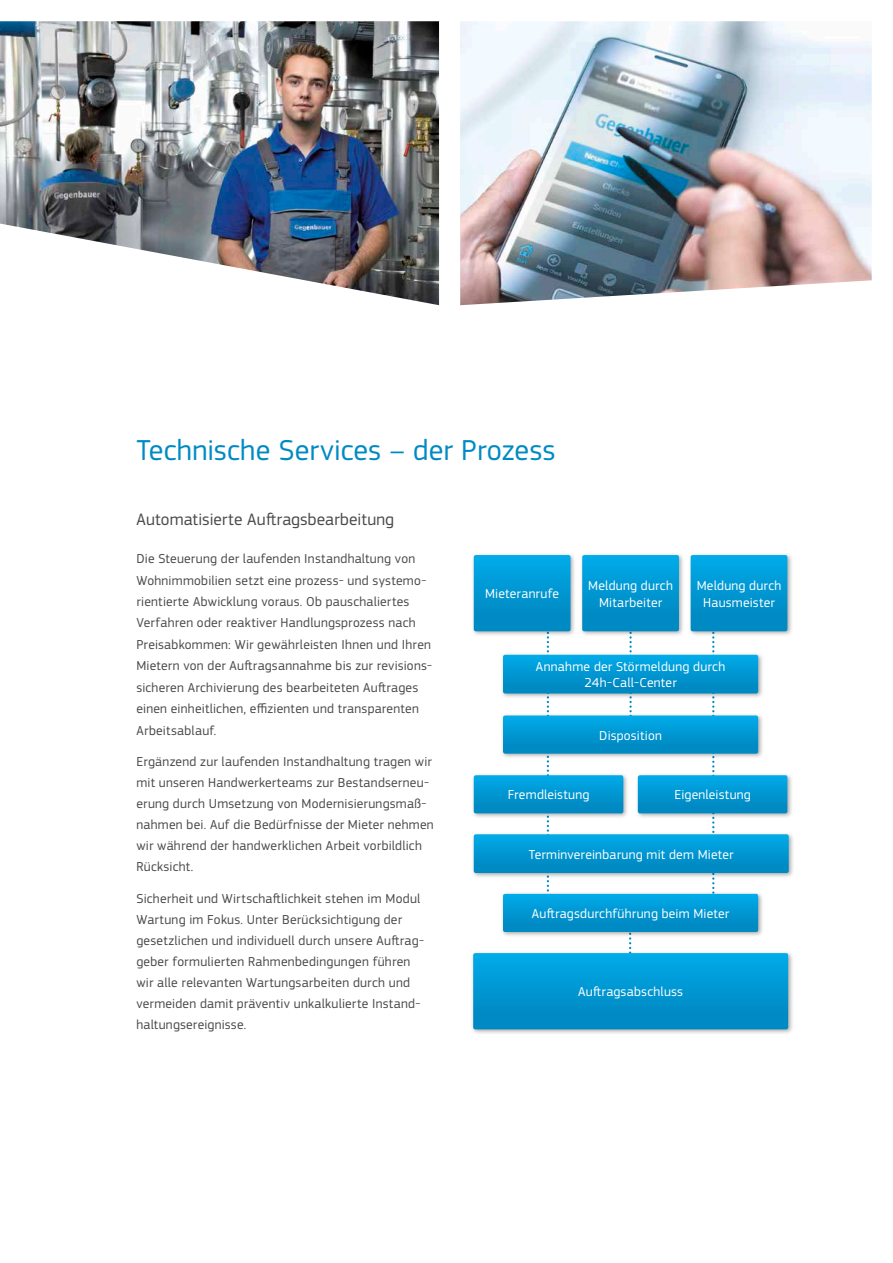
<style>
.page{position:relative;width:893px;height:1263px;background:#fff}
.page>*{position:absolute;margin:0;border:0;box-sizing:border-box;transform-origin:0 0}
.Subhead{font:30px "PF Square Sans Pro";letter-spacing:.005em;color:#008ac4}
.Einstiegstext__Tease{font:17.25px "PF Square Sans Pro";letter-spacing:.01em;color:#4a4a49}
.Aufzählung{font:13.5px/21px "PF Square Sans Pro";letter-spacing:.02em;color:#4a4a49}
.Copytext{font:13.5px/21.5px "PF Square Sans Pro";letter-spacing:.02em;color:#4a4a49}
.Fließtext{font:13.5px/16.5px "PF Square Sans Pro";letter-spacing:.02em;color:#fff;text-align:center}
</style>
<div class="page">
<img style="left:460px;top:21px;width:412px;height:284px">
<img style="left:0;top:21px;width:439px;height:284px">
<div style="left:470px;top:552px;width:325px;height:484px;background:#000;opacity:.35"></div>
<svg style="left:473px;top:555px;width:316px;height:474px"></svg>
<p class="Subhead" style="left:136px;top:433px;width:421px">Technische Services – der Prozess</p>
<p class="Einstiegstext__Tease" style="left:136px;top:509px;width:259px">Automatisierte Auftragsbearbeitung</p>
<p class="Copytext" style="left:136px;top:548px;width:297px">Die Steuerung der laufenden Instandhaltung von Wohnimmobilien setzt eine prozess- und systemo&shy;rientierte Abwicklung voraus. Ob pauschaliertes Verfahren oder reaktiver Handlungsprozess nach Preisabkommen: Wir gewährleisten Ihnen und Ihren Mietern von der Auftragsannahme bis zur revisions&shy;sicheren Archivierung des bearbeiteten Auftrages einen einheitlichen, effizienten und transparenten Arbeitsablauf.</p>
<p class="Aufzählung" style="left:136px;top:751px;width:299px">Ergänzend zur laufenden Instandhaltung tragen wir mit unseren Handwerkerteams zur Bestandserneu&shy;erung durch Umsetzung von Modernisierungsmaß&shy;nahmen bei. Auf die Bedürfnisse der Mieter nehmen wir während der handwerklichen Arbeit vorbildlich Rücksicht.</p>
<p class="Aufzählung" style="left:136px;top:888px;width:289px">Sicherheit und Wirtschaftlichkeit stehen im Modul Wartung im Fokus. Unter Berücksichtigung der gesetzlichen und individuell durch unsere Auftrag&shy;geber formulierten Rahmenbedingungen führen wir alle relevanten Wartungsarbeiten durch und vermeiden damit präventiv unkalkulierte Instand&shy;haltungsereignisse.</p>
<p class="Fließtext" style="left:485px;top:586px;width:76px">Mieteranrufe</p>
<p class="Fließtext" style="left:588px;top:577px;width:86px">Meldung durch<br>Mitarbeiter</p>
<p class="Fließtext" style="left:697px;top:577px;width:86px">Meldung durch<br>Hausmeister</p>
<p class="Fließtext" style="left:536px;top:658px;width:191px">Annahme der Störmeldung durch<br>24h-Call-Center</p>
<p class="Fließtext" style="left:599px;top:727px;width:64px">Disposition</p>
<p class="Fließtext" style="left:508px;top:787px;width:83px">Fremdleistung</p>
<p class="Fließtext" style="left:674px;top:787px;width:78px">Eigenleistung</p>
<p class="Fließtext" style="left:529px;top:846px;width:206px">Terminvereinbarung mit dem Mieter</p>
<p class="Fließtext" style="left:532px;top:905px;width:199px">Auftragsdurchführung beim Mieter</p>
<p class="Fließtext" style="left:578px;top:984px;width:106px">Auftragsabschluss</p>
</div>
